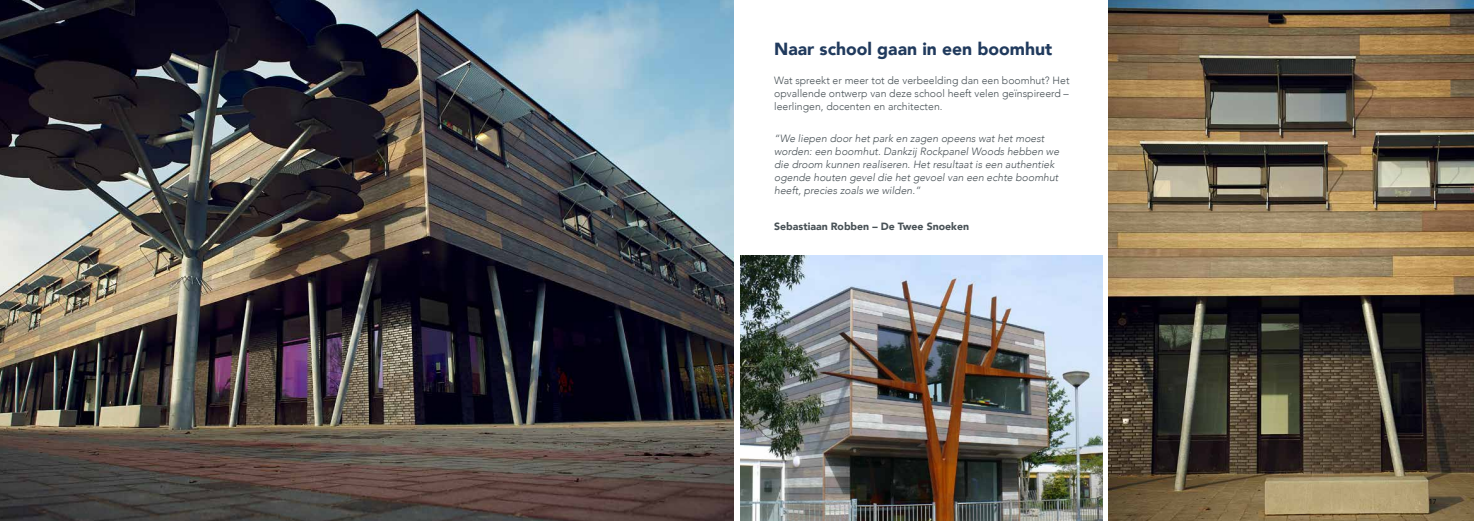
<style>
.page{position:relative;width:1474px;height:521px;background:#fff}
.page>*{position:absolute;margin:0;border:0;box-sizing:border-box;transform-origin:0 0}
.t1{font:900 17.5px "Avenir";color:#203a5d}
.t2{font:italic 300 10.5px/13.1px "Avenir";color:#485156}
.t3{font:300 10.5px/13.1px "Avenir";color:#485156;text-align:justify}
.t4{font:900 10.5px "Avenir";color:#485156}
.t5{font:7px "Avenir";color:#000}
</style>
<div class="page">
<img style="left:0;top:0;width:734px;height:521px">
<img style="left:740px;top:256px;width:362px;height:265px">
<img style="left:1108px;top:0;width:365px;height:521px">
<h1 class="t1" style="left:774px;top:34px;width:279px">Naar school gaan in een boomhut</h1>
<p class="t3" style="left:774px;top:74px;width:297px">Wat spreekt er meer tot de verbeelding dan een boomhut? Het opvallende ontwerp van deze school heeft velen geïnspireerd – leerlingen, docenten en architecten.</p>
<p class="t2" style="left:774px;top:131px;width:286px">“We liepen door het park en zagen opeens wat het moest worden: een boomhut. Dankzij Rockpanel Woods hebben we die droom kunnen realiseren. Het resultaat is een authentiek ogende houten gevel die het gevoel van een echte boomhut heeft, precies zoals we wilden.”</p>
<p class="t4" style="left:774px;top:218px;width:196px">Sebastiaan Robben – De Twee Snoeken</p>
<p class="t5" style="left:1428px;top:497px;width:9px">17</p>
</div>
